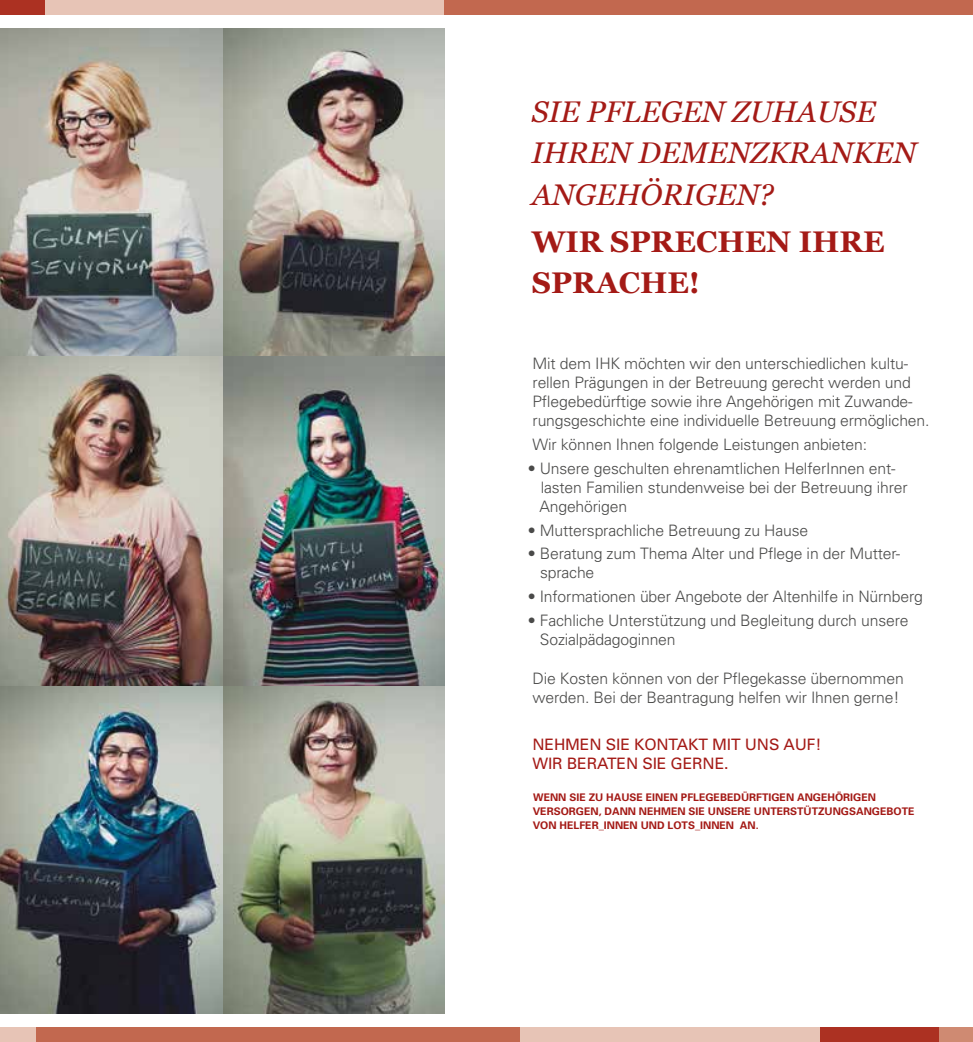
<style>
.page{position:relative;width:973px;height:1042px;background:#fff}
.page>*{position:absolute;margin:0;border:0;box-sizing:border-box;transform-origin:0 0}
.t1{font:italic 29.93px/41.3px "Georgia";color:#a41a16}
.t2{font:700 29.93px/41.3px "Georgia";color:#a41a16}
.t3{font:300 15.75px/18.9px "Univers";letter-spacing:-.01em;color:#4a4a49}
.t4{font:15.75px/18.9px "Univers";letter-spacing:-.01em;color:#a41a16}
.t5{font:700 10.5px/14px "Univers";color:#a41a16}
</style>
<div class="page">
<img style="left:0;top:29px;width:444px;height:984px">
<div style="left:0;top:0;width:45px;height:15px;background:#ac3122"></div>
<div style="left:45px;top:0;width:927px;height:15px;background:#e7c4b6"></div>
<div style="left:444px;top:0;width:528px;height:15px;background:#c2684f"></div>
<div style="left:819px;top:1027px;width:153px;height:15px;background:#ac3122"></div>
<div style="left:939px;top:1027px;width:33px;height:15px;background:#cf8a72"></div>
<div style="left:0;top:1027px;width:819px;height:15px;background:#e7c4b6"></div>
<div style="left:36px;top:1027px;width:484px;height:15px;background:#c2684f"></div>
<h1 class="t1" style="left:532px;top:90px;width:386px">SIE PFLEGEN ZUHAUSE<br>IHREN DEMENZKRANKEN<br>ANGEHÖRIGEN?</h1>
<h1 class="t2" style="left:532px;top:219px;width:354px">WIR SPRECHEN IHRE<br>SPRACHE!</h1>
<p class="t3" style="left:532px;top:354px;width:398px">Mit dem IHK möchten wir den unterschiedlichen kultu&shy;rellen Prägungen in der Betreuung gerecht werden und Pflegebedürftige sowie ihre Angehörigen mit Zuwande&shy;rungsgeschichte eine individuelle Betreuung ermöglichen.</p>
<p class="t3" style="left:532px;top:435px;width:336px">Wir können Ihnen folgende Leistungen anbieten:</p>
<p class="t3" style="left:539px;top:459px;width:369px;text-indent:-12px">• Unsere geschulten ehrenamtlichen HelferInnen ent&shy;lasten Familien stundenweise bei der Betreuung ihrer<br>Angehörigen</p>
<p class="t3" style="left:527px;top:520px;width:282px">• Muttersprachliche Betreuung zu Hause</p>
<p class="t3" style="left:540px;top:544px;width:361px;text-indent:-12px">• Beratung zum Thema Alter und Pflege in der Mutter&shy;sprache</p>
<p class="t3" style="left:527px;top:587px;width:396px">• Informationen über Angebote der Altenhilfe in Nürnberg</p>
<p class="t3" style="left:540px;top:611px;width:370px;text-indent:-12px">• Fachliche Unterstützung und Begleitung durch unsere<br>Sozialpädagoginnen</p>
<p class="t3" style="left:532px;top:669px;width:372px">Die Kosten können von der Pflegekasse übernommen werden. Bei der Beantragung helfen wir Ihnen gerne!</p>
<p class="t4" style="left:532px;top:735px;width:291px">NEHMEN SIE KONTAKT MIT UNS AUF!<br>WIR BERATEN SIE GERNE.</p>
<p class="t5" style="left:532px;top:790px;width:383px">WENN SIE ZU HAUSE EINEN PFLEGEBEDÜRFTIGEN ANGEHÖRIGEN<br>VERSORGEN, DANN NEHMEN SIE UNSERE UNTERSTÜTZUNGSANGEBOTE<br>VON HELFER_INNEN UND LOTS_INNEN AN.</p>
</div>
